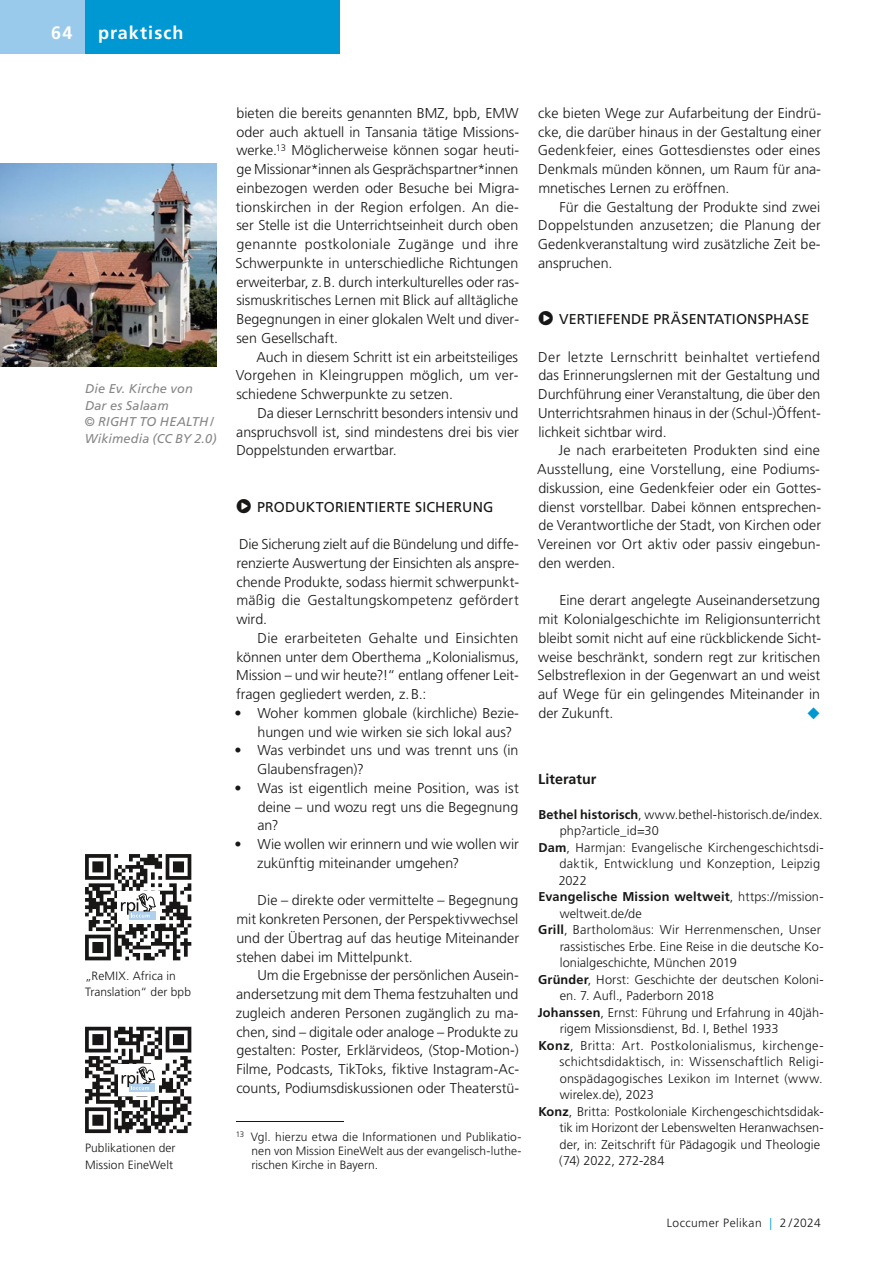
<style>
.page{position:relative;width:893px;height:1263px;background:#fff}
.page>*{position:absolute;margin:0;border:0;box-sizing:border-box;transform-origin:0 0}
.t1{font:700 18px "Frutiger LT Pro";letter-spacing:.06em;color:#fff}
.Normal_ohne_Einzug{font:300 14.25px/18.8px "Frutiger LT Pro";color:#181716;text-align:justify}
._2__ZwischenÜ{font:14.25px "Frutiger LT Pro";letter-spacing:.005em;color:#181716}
._2__ZwischenÜ-2{font:700 14.25px "Frutiger LT Pro";letter-spacing:.005em;color:#181716}
.Literatur{font:300 12.75px/16.5px "Frutiger LT Pro";letter-spacing:.01em;color:#181716}
.BU_grau__unter_Bildern{font:italic 12.75px/16.5px "Frutiger LT Pro";letter-spacing:.01em;color:#868786}
.Fußnotentext{font:300 12px/14.4px "Frutiger LT Pro";letter-spacing:.01em;color:#181716;text-align:justify}
.Rez__Autor_etc{font:300 12px/16.5px "Frutiger LT Pro";letter-spacing:.005em;color:#181716}
.Fußnotentext-2{font:300 12px "Frutiger LT Pro";letter-spacing:.035em;color:#181716}
.s1{font-weight:700}
.s2{color:#0098d3}
</style>
<div class="page">
<div style="left:81px;top:0;width:259px;height:54px;background:#0098d3"></div>
<div style="left:0;top:0;width:85px;height:54px;background:#99caeb"></div>
<hr style="left:236px;top:1121px;width:108px;height:1px;background:#181716">
<img style="left:0;top:163px;width:217px;height:204px">
<svg style="left:85px;top:854px;width:106px;height:106px"></svg>
<svg style="left:85px;top:1027px;width:106px;height:106px"></svg>
<p class="t1" style="left:51px;top:22px;width:23px">64</p>
<p class="t1" style="left:98px;top:22px;width:87px">praktisch</p>
<p class="BU_grau__unter_Bildern" style="left:85px;top:381px;width:109px">Die Ev. Kirche von<br>Dar es Salaam</p>
<p class="BU_grau__unter_Bildern" style="left:85px;top:414px;width:131px">© RIGHT TO HEALTH/</p>
<p class="BU_grau__unter_Bildern" style="left:85px;top:430px;width:133px">Wikimedia (CC BY 2.0)</p>
<p class="Rez__Autor_etc" style="left:85px;top:967px;width:108px">„ReMIX. Africa in<br>Translation“ der bpb</p>
<p class="Rez__Autor_etc" style="left:85px;top:1140px;width:92px">Publikationen der<br>Mission EineWelt</p>
<p class="Normal_ohne_Einzug" style="left:236px;top:104px;width:285px">bieten die bereits genannten BMZ, bpb, EMW oder auch aktuell in Tansania tätige Missions&shy;werke.<sup>13</sup> Möglicherweise können sogar heuti&shy;ge Missionar*innen als Gesprächspartner*innen einbezogen werden oder Besuche bei Migra&shy;tionskirchen in der Region erfolgen. An die&shy;ser Stelle ist die Unterrichtseinheit durch oben genannte postkoloniale Zugänge und ihre Schwerpunkte in unterschiedliche Richtungen erweiterbar, z.B. durch interkulturelles oder ras&shy;sismuskritisches Lernen mit Blick auf alltägliche Begegnungen in einer glokalen Welt und diver&shy;sen Gesellschaft.</p>
<p class="Normal_ohne_Einzug" style="left:236px;top:347px;width:284px;text-indent:21px">Auch in diesem Schritt ist ein arbeitsteiliges Vorgehen in Kleingruppen möglich, um ver&shy;schiedene Schwerpunkte zu setzen.</p>
<p class="Normal_ohne_Einzug" style="left:236px;top:404px;width:284px;text-indent:21px">Da dieser Lernschritt besonders intensiv und anspruchsvoll ist, sind mindestens drei bis vier Doppelstunden erwartbar.</p>
<p class="_2__ZwischenÜ" style="left:257px;top:498px;width:238px">PRODUKTORIENTIERTE SICHERUNG</p>
<p class="Normal_ohne_Einzug" style="left:236px;top:535px;width:284px">Die Sicherung zielt auf die Bündelung und diffe&shy;renzierte Auswertung der Einsichten als anspre&shy;chende Produkte, sodass hiermit schwerpunkt&shy;mäßig die Gestaltungskompetenz gefördert wird.</p>
<p class="Normal_ohne_Einzug" style="left:236px;top:629px;width:284px;text-indent:21px">Die erarbeiteten Gehalte und Einsichten können unter dem Oberthema „Kolonialismus, Mission – und wir heute?!“ entlang offener Leit&shy;fragen gegliedert werden, z.B.:</p>
<p class="Normal_ohne_Einzug" style="left:258px;top:704px;width:263px;text-indent:-23px">• Woher kommen globale (kirchliche) Bezie&shy;hungen und wie wirken sie sich lokal aus?</p>
<p class="Normal_ohne_Einzug" style="left:257px;top:741px;width:263px;text-indent:-23px">• Was verbindet uns und was trennt uns (in<br>Glaubensfragen)?</p>
<p class="Normal_ohne_Einzug" style="left:257px;top:779px;width:263px;text-indent:-23px">• Was ist eigentlich meine Position, was ist deine – und wozu regt uns die Begegnung an?</p>
<p class="Normal_ohne_Einzug" style="left:257px;top:835px;width:263px;text-indent:-23px">• Wie wollen wir erinnern und wie wollen wir zukünftig miteinander umgehen?</p>
<p class="Normal_ohne_Einzug" style="left:236px;top:891px;width:284px;text-indent:21px">Die – direkte oder vermittelte – Begegnung mit konkreten Personen, der Perspektivwechsel und der Übertrag auf das heutige Miteinander stehen dabei im Mittelpunkt.</p>
<p class="Normal_ohne_Einzug" style="left:236px;top:966px;width:285px;text-indent:22px">Um die Ergebnisse der persönlichen Ausein&shy;andersetzung mit dem Thema festzuhalten und zugleich anderen Personen zugänglich zu ma&shy;chen, sind – digitale oder analoge – Produkte zu gestalten: Poster, Erklärvideos, (Stop-Motion-)<br>Filme, Podcasts, TikToks, fiktive Instagram-Ac&shy;counts, Podiumsdiskussionen oder Theaterstü-</p>
<p class="Fußnotentext" style="left:251px;top:1129px;width:272px;text-indent:-16px"><sup>13</sup> Vgl. hierzu etwa die Informationen und Publikatio&shy;nen von Mission EineWelt aus der evangelisch-luthe&shy;rischen Kirche in Bayern.</p>
<p class="Normal_ohne_Einzug" style="left:538px;top:104px;width:285px">cke bieten Wege zur Aufarbeitung der Eindrü&shy;cke, die darüber hinaus in der Gestaltung einer Gedenkfeier, eines Gottesdienstes oder eines Denkmals münden können, um Raum für ana&shy;mnetisches Lernen zu eröffnen.</p>
<p class="Normal_ohne_Einzug" style="left:538px;top:197px;width:285px;text-indent:22px">Für die Gestaltung der Produkte sind zwei Doppelstunden anzusetzen; die Planung der Gedenkveranstaltung wird zusätzliche Zeit be&shy;anspruchen.</p>
<p class="_2__ZwischenÜ" style="left:559px;top:311px;width:252px">VERTIEFENDE PRÄSENTATIONSPHASE</p>
<p class="Normal_ohne_Einzug" style="left:538px;top:347px;width:284px">Der letzte Lernschritt beinhaltet vertiefend das Erinnerungslernen mit der Gestaltung und Durchführung einer Veranstaltung, die über den Unterrichtsrahmen hinaus in der (Schul-)Öffent&shy;lichkeit sichtbar wird.</p>
<p class="Normal_ohne_Einzug" style="left:537px;top:441px;width:285px;text-indent:21px">Je nach erarbeiteten Produkten sind eine Ausstellung, eine Vorstellung, eine Podiums&shy;diskussion, eine Gedenkfeier oder ein Gottes&shy;dienst vorstellbar. Dabei können entsprechen&shy;de Verantwortliche der Stadt, von Kirchen oder Vereinen vor Ort aktiv oder passiv eingebun&shy;den werden.</p>
<p class="Normal_ohne_Einzug" style="left:538px;top:591px;width:285px;text-indent:22px">Eine derart angelegte Auseinandersetzung mit Kolonialgeschichte im Religionsunterricht bleibt somit nicht auf eine rückblickende Sicht&shy;weise beschränkt, sondern regt zur kritischen Selbstreflexion in der Gegenwart an und weist auf Wege für ein gelingendes Miteinander in der Zukunft.</p>
<p class="_2__ZwischenÜ-2" style="left:538px;top:770px;width:60px">Literatur</p>
<p class="Literatur" style="left:560px;top:806px;width:264px;text-indent:-21px"><span class="s1">Bethel historisch</span>, www.bethel-historisch.de/index. php?article_id=30</p>
<p class="Literatur" style="left:559px;top:839px;width:266px;text-indent:-20px"><span class="s1">Dam</span>, Harmjan: Evangelische Kirchengeschichtsdi&shy;daktik, Entwicklung und Konzeption, Leipzig<br>2022</p>
<p class="Literatur" style="left:560px;top:889px;width:265px;text-indent:-21px"><span class="s1">Evangelische Mission weltweit</span>, https://mission&shy;weltweit.de/de</p>
<p class="Literatur" style="left:560px;top:922px;width:265px;text-indent:-22px"><span class="s1">Grill</span>, Bartholomäus: Wir Herrenmenschen, Unser rassistisches Erbe. Eine Reise in die deutsche Ko&shy;lonialgeschichte, München 2019</p>
<p class="Literatur" style="left:560px;top:971px;width:265px;text-indent:-22px"><span class="s1">Gründer</span>, Horst: Geschichte der deutschen Koloni&shy;en. 7. Aufl., Paderborn 2018</p>
<p class="Literatur" style="left:560px;top:1004px;width:265px;text-indent:-22px"><span class="s1">Johanssen</span>, Ernst: Führung und Erfahrung in 40jäh&shy;rigem Missionsdienst, Bd. I, Bethel 1933</p>
<p class="Literatur" style="left:560px;top:1037px;width:265px;text-align:justify;text-indent:-21px"><span class="s1">Konz</span>, Britta: Art. Postkolonialismus, kirchenge&shy;schichtsdidaktisch, in: Wissenschaftlich Religi&shy;onspädagogisches Lexikon im Internet (www. wirelex.de), 2023</p>
<p class="Literatur" style="left:559px;top:1103px;width:266px;text-indent:-21px"><span class="s1">Konz</span>, Britta: Postkoloniale Kirchengeschichtsdidak&shy;tik im Horizont der Lebenswelten Heranwachsen&shy;der, in: Zeitschrift für Pädagogik und Theologie (74) 2022, 272-284</p>
<p class="Fußnotentext-2" style="left:667px;top:1215px;width:155px">Loccumer Pelikan <span class="s2">|</span> 2 /2024</p>
</div>
